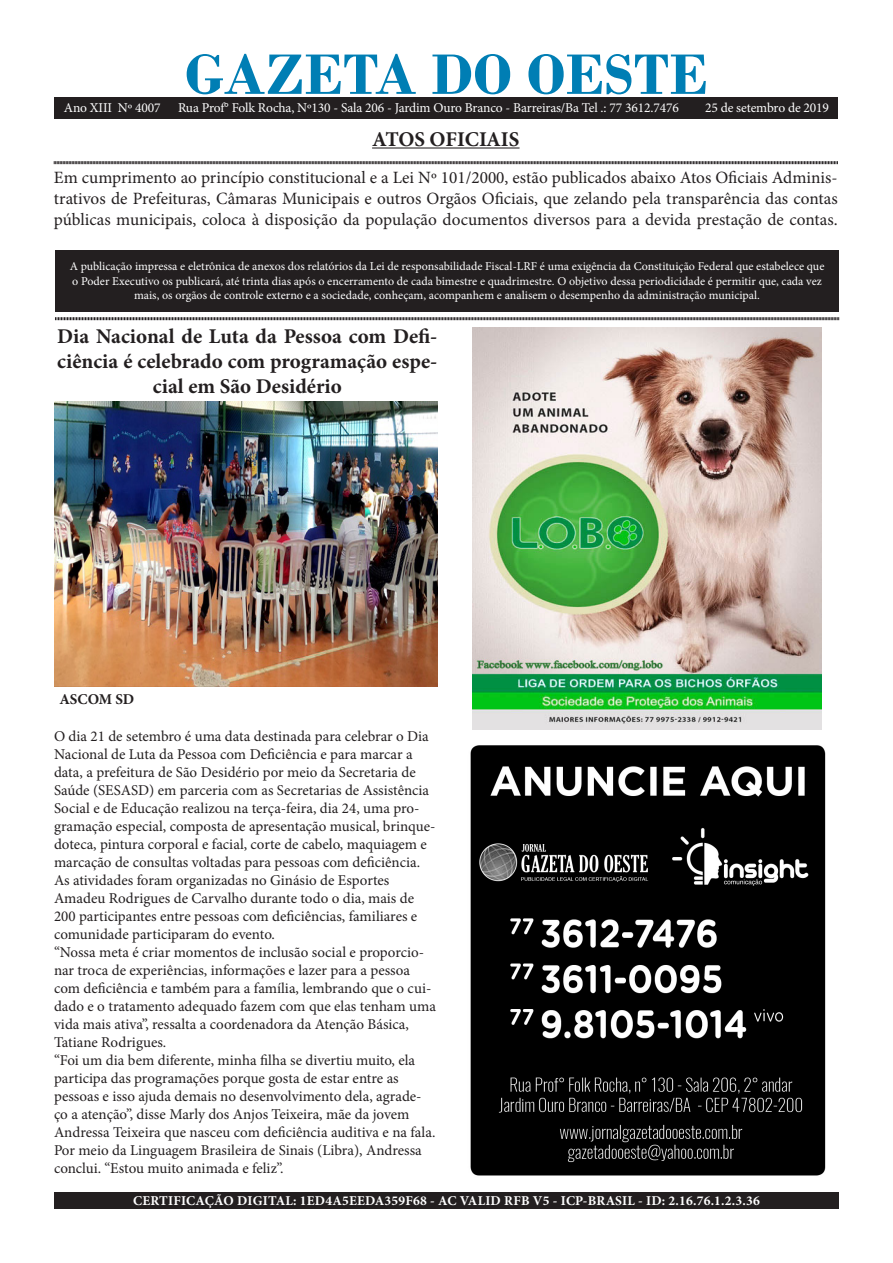
<style>
.page{position:relative;width:893px;height:1263px;background:#fff}
.page>*{position:absolute;margin:0;border:0;box-sizing:border-box;transform-origin:0 0}
.t1{font:700 60px "Bodoni";color:#007eb4}
.t2{font:700 21px/25.2px "Minion Pro";color:#231f20;text-align:center}
.t3{font:17.25px/20.7px "Minion Pro";color:#231f20;text-align:justify}
.t4{font:15px/18px "Minion Pro";color:#231f20}
.t5{font:700 15px "Minion Pro";letter-spacing:-.015em;color:#231f20}
.t6{font:13.5px "Minion Pro";letter-spacing:-.01em;color:#fff}
.t7{font:700 13.5px "Minion Pro";letter-spacing:.015em;color:#fff}
.t8{font:12px/14.4px "Minion Pro";color:#fff;text-align:center}
</style>
<div class="page">
<div style="left:55px;top:250px;width:784px;height:61px;background:#231f20"></div>
<hr style="left:372px;top:147px;width:147px;height:2px;background:#231f20">
<svg style="left:54px;top:161px;width:784px;height:4px;background:#908e8e"></svg>
<svg style="left:55px;top:317px;width:784px;height:4px;background:#908e8e"></svg>
<div style="left:54px;top:98px;width:784px;height:20px;background:#231f20"></div>
<div style="left:54px;top:1192px;width:785px;height:17px;background:#231f20"></div>
<img style="left:54px;top:402px;width:383px;height:284px">
<img style="left:472px;top:328px;width:350px;height:402px">
<img style="left:470px;top:745px;width:356px;height:431px">
<p class="t1" style="left:185px;top:39px;width:525px">GAZETA DO OESTE</p>
<p class="t2" style="left:372px;top:126px;width:149px">ATOS OFICIAIS</p>
<p class="t3" style="left:54px;top:168px;width:785px">Em cumprimento ao princípio constitucional e a Lei Nº 101/2000, estão publicados abaixo Atos Oficiais Adminis&shy;trativos de Prefeituras, Câmaras Municipais e outros Orgãos Oficiais, que zelando pela transparência das contas públicas municipais, coloca à disposição da população documentos diversos para a devida prestação de contas.</p>
<p class="t8" style="left:70px;top:259px;width:756px">A publicação impressa e eletrônica de anexos dos relatórios da Lei de responsabilidade Fiscal-LRF é uma exigência da Constituição Federal que estabelece que o Poder Executivo os publicará, até trinta dias após o encerramento de cada bimestre e quadrimestre. O objetivo dessa periodicidade é permitir que, cada vez mais, os orgãos de controle externo e a sociedade, conheçam, acompanhem e analisem o desempenho da administração municipal.</p>
<p class="t6" style="left:64px;top:99px;width:98px">Ano XIII Nº 4007</p>
<p class="t6" style="left:178px;top:99px;width:502px">Rua Prof° Folk Rocha, Nº130 - Sala 206 - Jardim Ouro Branco - Barreiras/Ba Tel .: 77 3612.7476</p>
<p class="t6" style="left:705px;top:99px;width:125px">25 de setembro de 2019</p>
<p class="t2" style="left:57px;top:323px;width:382px">Dia Nacional de Luta da Pessoa com Defi&shy;ciência é celebrado com programação espe&shy;cial em São Desidério</p>
<p class="t5" style="left:59px;top:688px;width:76px">ASCOM SD</p>
<p class="t4" style="left:54px;top:727px;width:383px">O dia 21 de setembro é uma data destinada para celebrar o Dia Nacional de Luta da Pessoa com Deficiência e para marcar a data, a prefeitura de São Desidério por meio da Secretaria de Saúde (SESASD) em parceria com as Secretarias de Assistência Social e de Educação realizou na terça-feira, dia 24, uma pro&shy;gramação especial, composta de apresentação musical, brinque&shy;doteca, pintura corporal e facial, corte de cabelo, maquiagem e marcação de consultas voltadas para pessoas com deficiência.</p>
<p class="t4" style="left:54px;top:871px;width:365px">As atividades foram organizadas no Ginásio de Esportes Amadeu Rodrigues de Carvalho durante todo o dia, mais de 200 participantes entre pessoas com deficiências, familiares e comunidade participaram do evento.</p>
<p class="t4" style="left:54px;top:943px;width:383px">“Nossa meta é criar momentos de inclusão social e proporcio&shy;nar troca de experiências, informações e lazer para a pessoa com deficiência e também para a família, lembrando que o cui&shy;dado e o tratamento adequado fazem com que elas tenham uma vida mais ativa”, ressalta a coordenadora da Atenção Básica, Tatiane Rodrigues.</p>
<p class="t4" style="left:54px;top:1051px;width:383px">“Foi um dia bem diferente, minha filha se divertiu muito, ela participa das programações porque gosta de estar entre as pessoas e isso ajuda demais no desenvolvimento dela, agrade&shy;ço a atenção”, disse Marly dos Anjos Teixeira, mãe da jovem Andressa Teixeira que nasceu com deficiência auditiva e na fala.<br>Por meio da Linguagem Brasileira de Sinais (Libra), Andressa conclui. “Estou muito animada e feliz”.</p>
<p class="t7" style="left:133px;top:1191px;width:628px">CERTIFICAÇÃO DIGITAL: 1ED4A5EEDA359F68 - AC VALID RFB V5 - ICP-BRASIL - ID: 2.16.76.1.2.3.36</p>
</div>
